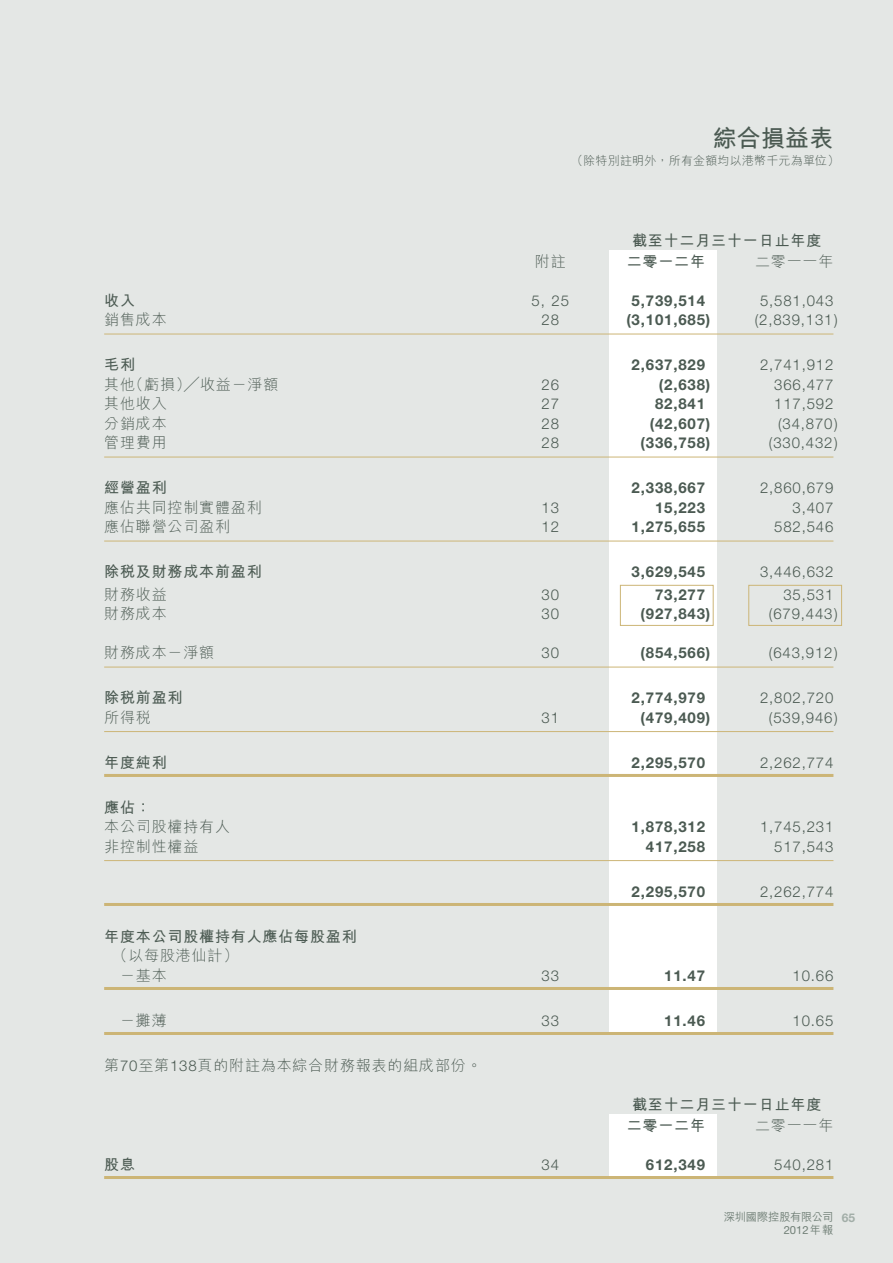
<style>
.page{position:relative;width:893px;height:1263px;background:#e4e7e5}
.page>*{position:absolute;margin:0;border:0;box-sizing:border-box;transform-origin:0 0}
.t1{font:700 24px "M Hei HK";letter-spacing:.005em;color:#4b5a52}
.t2{font:300 15px "Helvetica Neue LT Std";letter-spacing:.055em;color:#4b5a52}
.t3{font:700 15px "Helvetica Neue LT Std";letter-spacing:.055em;color:#4b5a52}
.t4{font:300 15px/19.5px "M Hei HK";letter-spacing:.055em;color:#4b5a52}
.t5{font:700 15px/21px "M Hei HK";letter-spacing:.055em;color:#4b5a52}
.t6{font:300 12px "M Hei HK";letter-spacing:.015em;color:#4b5a52}
.t7{font:500 11.25px/13px "M Hei HK";letter-spacing:-.015em;color:#718077}
.s1{font-weight:700}
.s2{font-family:"Helvetica Neue LT Std"}
.s3{font-family:"Helvetica Neue LT Std";font-weight:700;font-size:12px;color:#a2aea8}
.s4{font-family:"Helvetica Neue LT Std";font-weight:400}
</style>
<div class="page">
<div style="left:609px;top:250px;width:107px;height:784px;background:#fff"></div>
<hr style="left:104px;top:334px;width:729px;height:1px;background:#ccb576">
<hr style="left:104px;top:457px;width:729px;height:1px;background:#ccb576">
<hr style="left:104px;top:541px;width:729px;height:1px;background:#ccb576">
<div style="left:620px;top:585px;width:93px;height:41px;border:1px solid #ccb576"></div>
<div style="left:748px;top:585px;width:94px;height:41px;border:1px solid #ccb576"></div>
<hr style="left:104px;top:667px;width:729px;height:1px;background:#ccb576">
<hr style="left:104px;top:731px;width:729px;height:1px;background:#ccb576">
<hr style="left:104px;top:774px;width:729px;height:3px;background:#ccb576">
<hr style="left:104px;top:860px;width:729px;height:1px;background:#ccb576">
<hr style="left:104px;top:903px;width:729px;height:3px;background:#ccb576">
<hr style="left:104px;top:987px;width:729px;height:3px;background:#ccb576">
<hr style="left:104px;top:1032px;width:729px;height:3px;background:#ccb576">
<div style="left:609px;top:1114px;width:107px;height:64px;background:#fff"></div>
<hr style="left:104px;top:1176px;width:729px;height:3px;background:#ccb576">
<p class="t1" style="left:713px;top:121px;width:122px">綜合損益表</p>
<p class="t6" style="left:571px;top:152px;width:270px">（除特別註明外，所有金額均以港幣千元為單位）</p>
<p class="t5" style="left:632px;top:229px;width:191px">截至十二月三十一日止年度</p>
<p class="t4" style="left:535px;top:251px;width:32px">附註</p>
<p class="t5" style="left:627px;top:250px;width:80px">二零一二年</p>
<p class="t4" style="left:755px;top:251px;width:80px">二零一一年</p>
<p class="t5" style="left:104px;top:289px;width:32px">收入</p>
<p class="t2" style="left:531px;top:291px;width:39px">5, 25</p>
<p class="t3" style="left:632px;top:291px;width:75px">5,739,514</p>
<p class="t2" style="left:760px;top:291px;width:75px">5,581,043</p>
<p class="t4" style="left:104px;top:310px;width:64px">銷售成本</p>
<p class="t2" style="left:541px;top:311px;width:19px">28</p>
<p class="t3" style="left:626px;top:311px;width:85px">(3,101,685)</p>
<p class="t2" style="left:755px;top:311px;width:84px">(2,839,131)</p>
<p class="t5" style="left:104px;top:353px;width:32px">毛利</p>
<p class="t3" style="left:632px;top:356px;width:75px">2,637,829</p>
<p class="t2" style="left:760px;top:356px;width:75px">2,741,912</p>
<p class="t4" style="left:104px;top:374px;width:176px">其他（虧損）╱收益－淨額</p>
<p class="t2" style="left:541px;top:375px;width:19px">26</p>
<p class="t3" style="left:659px;top:375px;width:53px">(2,638)</p>
<p class="t2" style="left:774px;top:375px;width:61px">366,477</p>
<p class="t4" style="left:104px;top:394px;width:64px">其他收入</p>
<p class="t2" style="left:541px;top:395px;width:19px">27</p>
<p class="t3" style="left:655px;top:395px;width:52px">82,841</p>
<p class="t2" style="left:774px;top:395px;width:61px">117,592</p>
<p class="t4" style="left:104px;top:413px;width:64px">分銷成本</p>
<p class="t2" style="left:541px;top:414px;width:19px">28</p>
<p class="t3" style="left:650px;top:414px;width:62px">(42,607)</p>
<p class="t2" style="left:778px;top:414px;width:61px">(34,870)</p>
<p class="t4" style="left:104px;top:433px;width:64px">管理費用</p>
<p class="t2" style="left:541px;top:434px;width:19px">28</p>
<p class="t3" style="left:641px;top:434px;width:71px">(336,758)</p>
<p class="t2" style="left:769px;top:434px;width:70px">(330,432)</p>
<p class="t5" style="left:104px;top:476px;width:64px">經營盈利</p>
<p class="t3" style="left:632px;top:479px;width:75px">2,338,667</p>
<p class="t2" style="left:760px;top:479px;width:75px">2,860,679</p>
<p class="t4" style="left:104px;top:497px;width:159px">應佔共同控制實體盈利</p>
<p class="t2" style="left:541px;top:498px;width:19px">13</p>
<p class="t3" style="left:655px;top:498px;width:52px">15,223</p>
<p class="t2" style="left:793px;top:498px;width:42px">3,407</p>
<p class="t4" style="left:104px;top:517px;width:127px">應佔聯營公司盈利</p>
<p class="t2" style="left:541px;top:518px;width:19px">12</p>
<p class="t3" style="left:632px;top:518px;width:75px">1,275,655</p>
<p class="t2" style="left:774px;top:518px;width:61px">582,546</p>
<p class="t5" style="left:104px;top:560px;width:159px">除稅及財務成本前盈利</p>
<p class="t3" style="left:632px;top:563px;width:75px">3,629,545</p>
<p class="t2" style="left:760px;top:563px;width:75px">3,446,632</p>
<p class="t4" style="left:104px;top:584px;width:64px">財務收益</p>
<p class="t2" style="left:541px;top:585px;width:19px">30</p>
<p class="t3" style="left:655px;top:585px;width:52px">73,277</p>
<p class="t2" style="left:783px;top:585px;width:52px">35,531</p>
<p class="t4" style="left:104px;top:604px;width:64px">財務成本</p>
<p class="t2" style="left:541px;top:605px;width:19px">30</p>
<p class="t3" style="left:641px;top:605px;width:71px">(927,843)</p>
<p class="t2" style="left:769px;top:605px;width:70px">(679,443)</p>
<p class="t4" style="left:104px;top:643px;width:112px">財務成本－淨額</p>
<p class="t2" style="left:541px;top:644px;width:19px">30</p>
<p class="t3" style="left:641px;top:644px;width:71px">(854,566)</p>
<p class="t2" style="left:769px;top:644px;width:70px">(643,912)</p>
<p class="t5" style="left:104px;top:686px;width:80px">除稅前盈利</p>
<p class="t3" style="left:632px;top:689px;width:75px">2,774,979</p>
<p class="t2" style="left:760px;top:689px;width:75px">2,802,720</p>
<p class="t4" style="left:104px;top:707px;width:48px">所得稅</p>
<p class="t2" style="left:541px;top:708px;width:19px">31</p>
<p class="t3" style="left:641px;top:708px;width:71px">(479,409)</p>
<p class="t2" style="left:769px;top:708px;width:70px">(539,946)</p>
<p class="t5" style="left:104px;top:751px;width:64px">年度純利</p>
<p class="t3" style="left:632px;top:753px;width:75px">2,295,570</p>
<p class="t2" style="left:760px;top:753px;width:75px">2,262,774</p>
<p class="t4" style="left:104px;top:797px;width:127px"><span class="s1">應佔：<br></span>本公司股權持有人</p>
<p class="t3" style="left:632px;top:818px;width:75px">1,878,312</p>
<p class="t2" style="left:760px;top:818px;width:75px">1,745,231</p>
<p class="t4" style="left:104px;top:836px;width:96px">非控制性權益</p>
<p class="t3" style="left:646px;top:837px;width:61px">417,258</p>
<p class="t2" style="left:774px;top:837px;width:61px">517,543</p>
<p class="t3" style="left:632px;top:882px;width:75px">2,295,570</p>
<p class="t2" style="left:760px;top:882px;width:75px">2,262,774</p>
<p class="t5" style="left:104px;top:925px;width:254px">年度本公司股權持有人應佔每股盈利</p>
<p class="t4" style="left:113px;top:946px;width:127px">（以每股港仙計）</p>
<p class="t4" style="left:120px;top:965px;width:48px">－基本</p>
<p class="t2" style="left:541px;top:966px;width:19px">33</p>
<p class="t3" style="left:664px;top:966px;width:42px">11.47</p>
<p class="t2" style="left:793px;top:966px;width:42px">10.66</p>
<p class="t4" style="left:120px;top:1010px;width:48px">－攤薄</p>
<p class="t2" style="left:541px;top:1011px;width:19px">33</p>
<p class="t3" style="left:664px;top:1011px;width:42px">11.46</p>
<p class="t2" style="left:793px;top:1011px;width:42px">10.65</p>
<p class="t4" style="left:104px;top:1055px;width:379px">第<span class="s2">70</span>至第<span class="s2">138</span>頁的附註為本綜合財務報表的組成部份。</p>
<p class="t5" style="left:627px;top:1093px;width:196px;text-indent:5px">截至十二月三十一日止年度二零一二年</p>
<p class="t4" style="left:755px;top:1115px;width:80px">二零一一年</p>
<p class="t5" style="left:104px;top:1153px;width:32px">股息</p>
<p class="t2" style="left:541px;top:1155px;width:19px">34</p>
<p class="t3" style="left:646px;top:1155px;width:61px">612,349</p>
<p class="t2" style="left:774px;top:1155px;width:61px">540,281</p>
<p class="t7" style="left:784px;top:1209px;width:73px;text-indent:-60px">深圳國際控股有限公司 <span class="s3">65<br></span><span class="s4">2012</span>年報</p>
</div>
